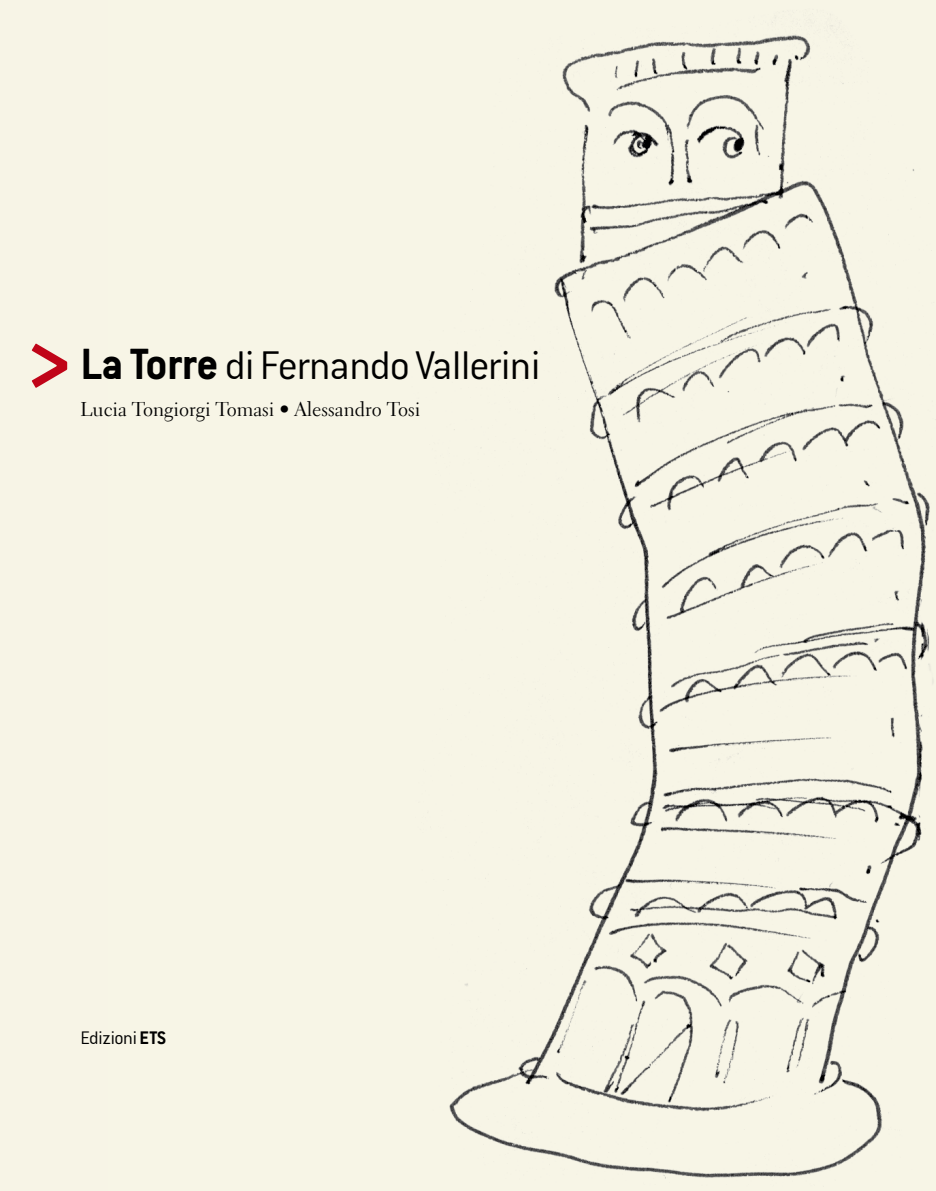
<style>
.page{position:relative;width:936px;height:1191px;background:#fff}
.page>*{position:absolute;margin:0;border:0;box-sizing:border-box;transform-origin:0 0}
.t1{font:700 96px "Conduit ITC";color:#c00418}
.t2{font:300 44px "Conduit ITC";letter-spacing:-.02em;color:#000}
.t3{font:20px "Electra LT Std";color:#000}
.t4{font:300 20px "Conduit ITC";letter-spacing:-.02em;color:#000}
.s1{font-weight:700;font-size:48px}
.s2{font-weight:700}
</style>
<div class="page">
<div style="left:0;top:0;width:935px;height:1191px;background:#f7f4e6"></div>
<img style="left:432px;top:17px;width:501px;height:1162px">
<h1 class="t1" style="left:24px;top:303px;width:50px">&gt;</h1>
<h2 class="t2" style="left:80px;top:341px;width:461px"><span class="s1">La Torre</span> di Fernando Vallerini</h2>
<p class="t3" style="left:80px;top:397px;width:341px">Lucia Tongiorgi Tomasi • Alessandro Tosi</p>
<p class="t4" style="left:80px;top:1027px;width:87px">Edizioni <span class="s2">ETS</span></p>
</div>
